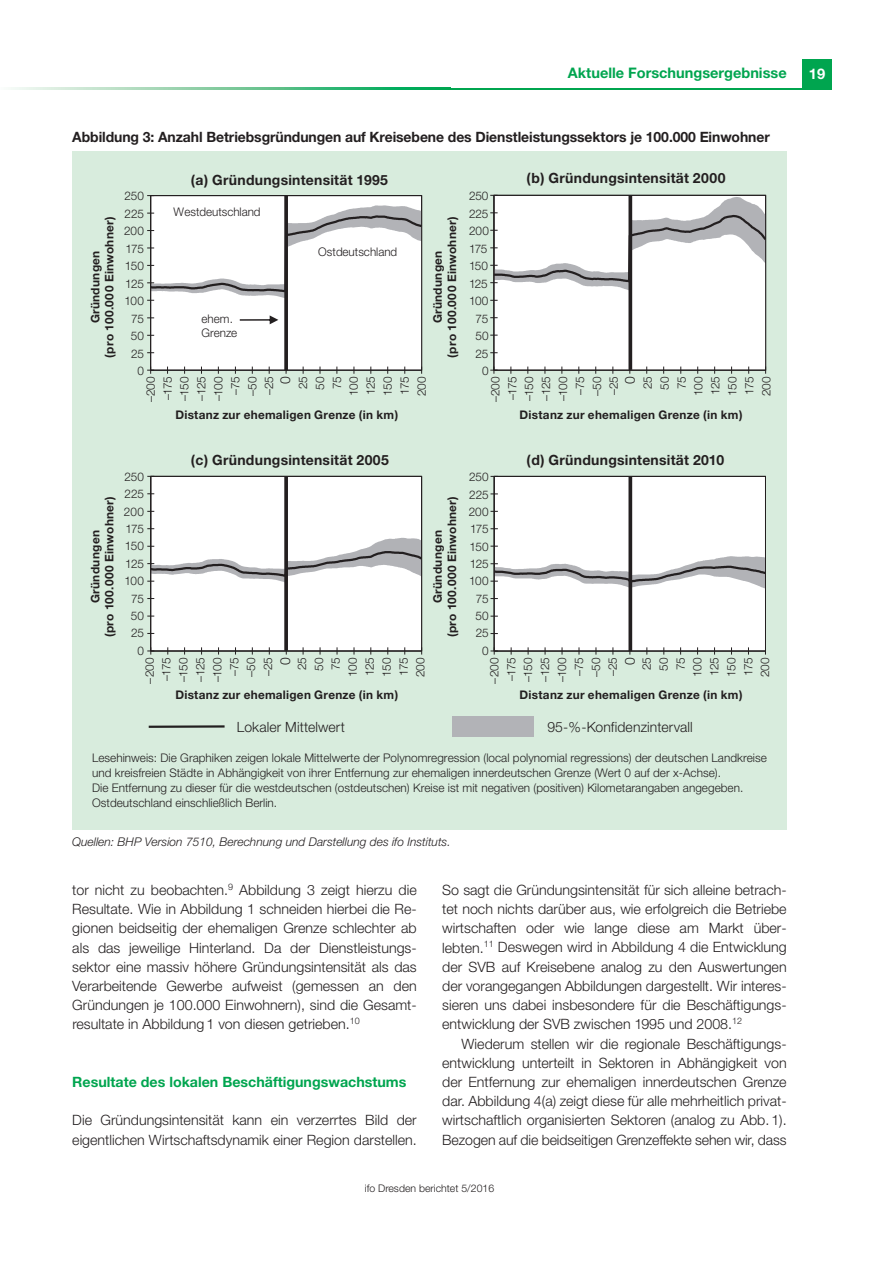
<style>
.page{position:relative;width:893px;height:1263px;background:#fff}
.page>*{position:absolute;margin:0;border:0;box-sizing:border-box;transform-origin:0 0}
.t1{font:700 14.7px "Helvetica Neue";color:#fff}
.t2{font:700 14.55px "Helvetica Neue";color:#00a54f}
.t3{font:300 14.25px/19.2px "Helvetica Neue";color:#231f20;text-align:justify}
.t4{font:700 14.25px "Helvetica Neue";letter-spacing:-.005em;color:#231f20}
.t5{font:700 14.25px "Helvetica Neue";color:#00a54f}
.t6{font:700 14.1px "Helvetica Neue";letter-spacing:.02em;color:#231f20}
.t7{font:300 14.1px "Helvetica Neue";letter-spacing:.01em;color:#231f20}
.t8{font:300 13.8px "Helvetica Neue";color:#231f20}
.t9{font:italic 300 12px "Helvetica Neue";color:#231f20}
.t10{font:300 11.85px/14.9px "Helvetica Neue";color:#231f20}
.t11{font:700 11.85px "Helvetica Neue";letter-spacing:.025em;color:#231f20}
.t12{font:300 11.7px/17px "Helvetica Neue";letter-spacing:-.02em;color:#231f20;text-align:right}
.t13{font:700 11.7px/14.1px "Helvetica Neue";letter-spacing:.025em;color:#231f20;text-align:center}
.t14{font:300 10.5px "Helvetica Neue";color:#231f20}
</style>
<div class="page">
<div style="left:802px;top:60px;width:30px;height:29px;background:#00a54f"></div>
<hr style="left:448px;top:88px;width:384px;height:1px;background:#00a54f">
<svg style="left:11px;top:88px;width:437px;height:1px"></svg>
<div style="left:72px;top:151px;width:715px;height:678px;background:#d8ecdd"></div>
<div style="left:151px;top:196px;width:271px;height:174px;background:#fff"></div>
<svg style="left:147px;top:205px;width:276px;height:169px"></svg>
<svg style="left:496px;top:197px;width:268px;height:15px;background:#f5f5f5"></svg>
<svg style="left:490px;top:212px;width:276px;height:162px;background:#eff0f0"></svg>
<div style="left:151px;top:476px;width:271px;height:175px;background:#fff"></div>
<svg style="left:147px;top:538px;width:275px;height:116px"></svg>
<div style="left:494px;top:476px;width:271px;height:175px;background:#fff"></div>
<svg style="left:491px;top:556px;width:275px;height:99px"></svg>
<svg style="left:284px;top:197px;width:4px;height:171px"></svg>
<svg style="left:628px;top:197px;width:4px;height:171px"></svg>
<svg style="left:284px;top:478px;width:4px;height:171px"></svg>
<svg style="left:628px;top:478px;width:4px;height:171px"></svg>
<div style="left:494px;top:476px;width:272px;height:175px;border:1px solid #231f20"></div>
<hr style="left:149px;top:725px;width:76px;height:3px;background:#231f20">
<div style="left:452px;top:716px;width:82px;height:20px;background:#b2b3b7"></div>
<div style="left:150px;top:195px;width:272px;height:175px;border:1px solid #231f20"></div>
<div style="left:494px;top:195px;width:272px;height:175px;border:1px solid #231f20"></div>
<div style="left:150px;top:476px;width:272px;height:175px;border:1px solid #231f20"></div>
<p class="t2" style="left:568px;top:68px;width:220px">Aktuelle Forschungsergebnisse</p>
<p class="t4" style="left:72px;top:132px;width:699px">Abbildung 3: Anzahl Betriebsgründungen auf Kreisebene des Dienstleistungssektors je 100.000 Einwohner</p>
<p class="t13" style="left:89px;top:358px;width:143px;rotate:-90deg">Gründungen<br>(pro 100.000 Einwohner)</p>
<p class="t6" style="left:191px;top:175px;width:199px">(a) Gründungsintensität 1995</p>
<p class="t6" style="left:527px;top:173px;width:200px">(b) Gründungsintensität 2000</p>
<p class="t10" style="left:124px;top:190px;width:21px">250</p>
<p class="t10" style="left:469px;top:190px;width:21px">250</p>
<p class="t10" style="left:125px;top:207px;width:21px">225</p>
<p class="t10" style="left:124px;top:225px;width:21px">200</p>
<p class="t10" style="left:126px;top:242px;width:20px">175</p>
<p class="t10" style="left:125px;top:260px;width:20px">150</p>
<p class="t10" style="left:125px;top:277px;width:20px">125</p>
<p class="t10" style="left:125px;top:295px;width:21px">100</p>
<p class="t10" style="left:131px;top:312px;width:14px">75</p>
<p class="t10" style="left:131px;top:330px;width:15px">50</p>
<p class="t10" style="left:131px;top:347px;width:14px">25</p>
<p class="t10" style="left:174px;top:205px;width:89px">Westdeutschland</p>
<p class="t10" style="left:202px;top:313px;width:37px;line-height:13.5px">ehem.<br>Grenze</p>
<p class="t10" style="left:318px;top:246px;width:81px">Ostdeutschland</p>
<p class="t13" style="left:432px;top:358px;width:143px;rotate:-90deg">Gründungen<br>(pro 100.000 Einwohner)</p>
<p class="t10" style="left:469px;top:207px;width:21px">225</p>
<p class="t10" style="left:469px;top:225px;width:21px">200</p>
<p class="t10" style="left:469px;top:242px;width:20px">175</p>
<p class="t10" style="left:469px;top:260px;width:20px">150</p>
<p class="t10" style="left:469px;top:277px;width:20px">125</p>
<p class="t10" style="left:469px;top:295px;width:21px">100</p>
<p class="t10" style="left:476px;top:312px;width:14px">75</p>
<p class="t10" style="left:476px;top:330px;width:15px">50</p>
<p class="t10" style="left:476px;top:347px;width:14px">25</p>
<p class="t10" style="left:137px;top:365px;width:8px">0</p>
<p class="t10" style="left:482px;top:365px;width:8px">0</p>
<p class="t12" style="left:143px;top:402px;width:28px;rotate:-90deg">–200 –175 –150 –125 –100 –75 –50 –25</p>
<p class="t12" style="left:296px;top:396px;width:22px;rotate:-90deg">25<br>50<br>75<br>100<br>125<br>150<br>175<br>200</p>
<p class="t8" style="left:625px;top:384px;width:9px;rotate:-90deg">0</p>
<p class="t12" style="left:488px;top:402px;width:28px;rotate:-90deg">–200 –175 –150 –125 –100 –75 –50 –25</p>
<p class="t12" style="left:640px;top:396px;width:22px;rotate:-90deg">25<br>50<br>75<br>100<br>125<br>150<br>175<br>200</p>
<p class="t8" style="left:280px;top:384px;width:9px;rotate:-90deg">0</p>
<p class="t11" style="left:175px;top:410px;width:224px">Distanz zur ehemaligen Grenze (in km)</p>
<p class="t11" style="left:520px;top:410px;width:224px">Distanz zur ehemaligen Grenze (in km)</p>
<p class="t13" style="left:89px;top:637px;width:143px;rotate:-90deg">Gründungen<br>(pro 100.000 Einwohner)</p>
<p class="t6" style="left:191px;top:455px;width:200px">(c) Gründungsintensität 2005</p>
<p class="t6" style="left:527px;top:455px;width:199px">(d) Gründungsintensität 2010</p>
<p class="t10" style="left:124px;top:470px;width:21px">250</p>
<p class="t10" style="left:469px;top:471px;width:21px">250</p>
<p class="t10" style="left:124px;top:488px;width:21px">225</p>
<p class="t10" style="left:124px;top:505px;width:21px">200</p>
<p class="t10" style="left:126px;top:522px;width:20px">175</p>
<p class="t10" style="left:125px;top:540px;width:21px">150</p>
<p class="t10" style="left:125px;top:557px;width:20px">125</p>
<p class="t10" style="left:124px;top:575px;width:21px">100</p>
<p class="t10" style="left:131px;top:592px;width:14px">75</p>
<p class="t10" style="left:131px;top:609px;width:15px">50</p>
<p class="t10" style="left:131px;top:627px;width:14px">25</p>
<p class="t13" style="left:432px;top:637px;width:143px;rotate:-90deg">Gründungen<br>(pro 100.000 Einwohner)</p>
<p class="t10" style="left:469px;top:488px;width:21px">225</p>
<p class="t10" style="left:469px;top:505px;width:21px">200</p>
<p class="t10" style="left:470px;top:523px;width:20px">175</p>
<p class="t10" style="left:470px;top:540px;width:21px">150</p>
<p class="t10" style="left:470px;top:557px;width:20px">125</p>
<p class="t10" style="left:469px;top:575px;width:21px">100</p>
<p class="t10" style="left:476px;top:592px;width:14px">75</p>
<p class="t10" style="left:475px;top:609px;width:15px">50</p>
<p class="t10" style="left:476px;top:627px;width:14px">25</p>
<p class="t10" style="left:137px;top:644px;width:8px">0</p>
<p class="t10" style="left:482px;top:644px;width:8px">0</p>
<p class="t12" style="left:142px;top:683px;width:28px;rotate:-90deg">–200 –175 –150 –125 –100 –75 –50 –25</p>
<p class="t12" style="left:295px;top:677px;width:22px;rotate:-90deg">25<br>50<br>75<br>100<br>125<br>150<br>175<br>200</p>
<p class="t8" style="left:625px;top:665px;width:9px;rotate:-90deg">0</p>
<p class="t12" style="left:487px;top:683px;width:28px;rotate:-90deg">–200 –175 –150 –125 –100 –75 –50 –25</p>
<p class="t12" style="left:639px;top:677px;width:22px;rotate:-90deg">25<br>50<br>75<br>100<br>125<br>150<br>175<br>200</p>
<p class="t8" style="left:280px;top:665px;width:9px;rotate:-90deg">0</p>
<p class="t11" style="left:175px;top:690px;width:224px">Distanz zur ehemaligen Grenze (in km)</p>
<p class="t11" style="left:520px;top:691px;width:224px">Distanz zur ehemaligen Grenze (in km)</p>
<p class="t7" style="left:237px;top:722px;width:110px">Lokaler Mittelwert</p>
<p class="t7" style="left:547px;top:722px;width:147px">95-%-Konfidenzintervall</p>
<p class="t10" style="left:92px;top:752px;width:676px">Lesehinweis: Die Graphiken zeigen lokale Mittelwerte der Polynomregression (local polynomial regressions) der deutschen Landkreise und kreisfreien Städte in Abhängigkeit von ihrer Entfernung zur ehemaligen innerdeutschen Grenze (Wert 0 auf der x-Achse).<br>Die Entfernung zu dieser für die westdeutschen (ostdeutschen) Kreise ist mit negativen (positiven) Kilometarangaben angegeben.<br>Ostdeutschland einschließlich Berlin.</p>
<p class="t9" style="left:72px;top:838px;width:380px">Quellen: BHP Version 7510, Berechnung und Darstellung des ifo Instituts.</p>
<p class="t3" style="left:72px;top:881px;width:346px">tor nicht zu beobachten.<sup>9</sup> Abbildung 3 zeigt hierzu die Resultate. Wie in Abbildung 1 schneiden hierbei die Re&shy;gionen beidseitig der ehemaligen Grenze schlechter ab als das jeweilige Hinterland. Da der Dienstleistungs&shy;sektor eine massiv höhere Gründungsintensität als das Verarbeitende Gewerbe aufweist (gemessen an den Gründungen je 100.000 Einwohnern), sind die Gesamt&shy;resultate in Abbildung1 von diesen getrieben.<sup>10</sup></p>
<p class="t5" style="left:72px;top:1077px;width:336px">Resultate des lokalen Beschäftigungswachstums</p>
<p class="t3" style="left:72px;top:1112px;width:346px">Die Gründungsintensität kann ein verzerrtes Bild der eigentlichen Wirtschaftsdynamik einer Region darstellen.</p>
<p class="t3" style="left:442px;top:881px;width:346px">So sagt die Gründungsintensität für sich alleine betrach&shy;tet noch nichts darüber aus, wie erfolgreich die Betriebe wirtschaften oder wie lange diese am Markt über&shy;lebten.<sup>11</sup> Deswegen wird in Abbildung 4 die Entwicklung der SVB auf Kreisebene analog zu den Auswertungen der vorangegangen Abbildungen dargestellt. Wir interes&shy;sieren uns dabei insbesondere für die Beschäftigungs&shy;entwicklung der SVB zwischen 1995 und 2008.<sup>12</sup></p>
<p class="t3" style="left:442px;top:1035px;width:346px;text-indent:19px">Wiederum stellen wir die regionale Beschäftigungs&shy;entwicklung unterteilt in Sektoren in Abhängigkeit von der Entfernung zur ehemaligen innerdeutschen Grenze dar. Abbildung 4(a) zeigt diese für alle mehrheitlich privat&shy;wirtschaftlich organisierten Sektoren (analog zu Abb.1).<br>Bezogen auf die beidseitigen Grenzeffekte sehen wir, dass</p>
<p class="t14" style="left:365px;top:1185px;width:131px">ifo Dresden berichtet 5/2016</p>
<p class="t1" style="left:809px;top:68px;width:18px">19</p>
</div>
